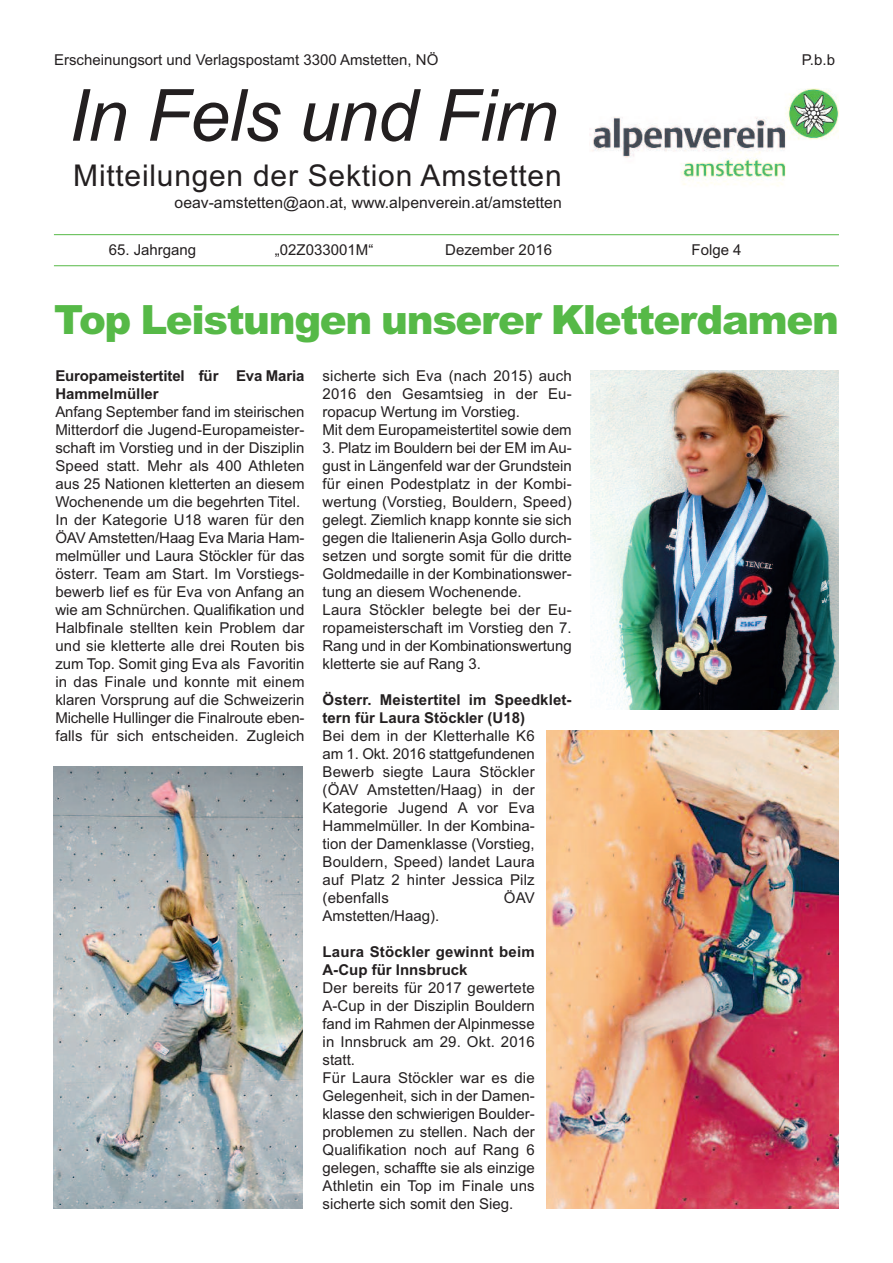
<style>
.page{position:relative;width:893px;height:1263px;background:#fff}
.page>*{position:absolute;margin:0;border:0;box-sizing:border-box;transform-origin:0 0}
.t1{font:italic 72px "Arial";letter-spacing:-.01em;color:#231f20}
.t2{font:900 40.35px "Arial";letter-spacing:-.035em;color:#56b947}
.t3{font:30px "Arial";letter-spacing:.025em;color:#231f20}
.t4{font:15.75px "Arial";color:#231f20}
.t5{font:15px/18px "Arial";color:#231f20}
.t6{font:700 15px/18px "Arial";color:#231f20}
</style>
<div class="page">
<img style="left:589px;top:88px;width:250px;height:98px">
<hr style="left:54px;top:234px;width:785px;height:1px;background:#56b947">
<hr style="left:54px;top:265px;width:785px;height:1px;background:#56b947">
<img style="left:547px;top:730px;width:292px;height:479px">
<img style="left:54px;top:767px;width:248px;height:442px">
<img style="left:591px;top:370px;width:248px;height:340px">
<p class="t5" style="left:54px;top:51px;width:386px">Erscheinungsort und Verlagspostamt 3300 Amstetten, NÖ</p>
<p class="t5" style="left:802px;top:51px;width:35px">P.b.b</p>
<h1 class="t1" style="left:69px;top:74px;width:491px">In Fels und Firn</h1>
<h3 class="t3" style="left:73px;top:158px;width:490px">Mitteilungen der Sektion Amstetten</h3>
<p class="t4" style="left:175px;top:193px;width:389px">oeav-amstetten@aon.at, www.alpenverein.at/amstetten</p>
<p class="t5" style="left:109px;top:241px;width:89px">65. Jahrgang</p>
<p class="t5" style="left:275px;top:241px;width:100px">„02Z033001M“</p>
<p class="t5" style="left:445px;top:241px;width:108px">Dezember 2016</p>
<p class="t5" style="left:691px;top:241px;width:52px">Folge 4</p>
<h2 class="t2" style="left:54px;top:296px;width:786px">Top Leistungen unserer Kletterdamen</h2>
<p class="t6" style="left:55px;top:367px;width:251px">Europameistertitel für Eva Maria<br>Hammelmüller</p>
<p class="t5" style="left:55px;top:403px;width:251px">Anfang September fand im steirischen Mitterdorf die Jugend-Europameister&shy;schaft im Vorstieg und in der Disziplin Speed statt. Mehr als 400 Athleten aus 25 Nationen kletterten an diesem Wochenende um die begehrten Titel.<br>In der Kategorie U18 waren für den ÖAV Amstetten/Haag Eva Maria Ham&shy;melmüller und Laura Stöckler für das österr. Team am Start. Im Vorstiegs&shy;bewerb lief es für Eva von Anfang an wie am Schnürchen. Qualifikation und Halbfinale stellten kein Problem dar und sie kletterte alle drei Routen bis zum Top. Somit ging Eva als Favoritin in das Finale und konnte mit einem klaren Vorsprung auf die Schweizerin Michelle Hullinger die Finalroute eben&shy;falls für sich entscheiden. Zugleich</p>
<p class="t5" style="left:323px;top:367px;width:251px">sicherte sich Eva (nach 2015) auch<br>2016 den Gesamtsieg in der Eu&shy;ropacup Wertung im Vorstieg.<br>Mit dem Europameistertitel sowie dem</p>
<p class="t5" style="left:323px;top:439px;width:251px">3. Platz im Bouldern bei der EM im Au&shy;gust in Längenfeld war der Grundstein für einen Podestplatz in der Kombi&shy;wertung (Vorstieg, Bouldern, Speed) gelegt. Ziemlich knapp konnte sie sich gegen die Italienerin Asja Gollo durch&shy;setzen und sorgte somit für die dritte Goldmedaille in der Kombinationswer&shy;tung an diesem Wochenende.<br>Laura Stöckler belegte bei der Eu&shy;ropameisterschaft im Vorstieg den 7.<br>Rang und in der Kombinationswertung kletterte sie auf Rang 3.</p>
<p class="t6" style="left:323px;top:691px;width:251px">Österr. Meistertitel im Speedklet&shy;tern für Laura Stöckler (U18)</p>
<p class="t5" style="left:323px;top:727px;width:214px;text-align:justify">Bei dem in der Kletterhalle K6 am 1. Okt. 2016 stattgefundenen Bewerb siegte Laura Stöckler (ÖAV Amstetten/Haag) in der Kategorie Jugend A vor Eva Hammelmüller. In der Kombina&shy;tion der Damenklasse (Vorstieg, Bouldern, Speed) landet Laura auf Platz 2 hinter Jessica Pilz (ebenfalls</p>
<p class="t5" style="left:504px;top:889px;width:32px">ÖAV</p>
<p class="t5" style="left:323px;top:907px;width:118px">Amstetten/Haag).</p>
<p class="t6" style="left:323px;top:943px;width:214px">Laura Stöckler gewinnt beim<br>A-Cup für Innsbruck</p>
<p class="t5" style="left:323px;top:979px;width:214px">Der bereits für 2017 gewertete<br>A-Cup in der Disziplin Bouldern fand im Rahmen der Alpinmesse in Innsbruck am 29. Okt. 2016 statt.<br>Für Laura Stöckler war es die<br>Gelegenheit, sich in der Damen&shy;klasse den schwierigen Boulder&shy;problemen zu stellen. Nach der<br>Qualifikation noch auf Rang 6 gelegen, schaffte sie als einzige<br>Athletin ein Top im Finale uns sicherte sich somit den Sieg.</p>
</div>
